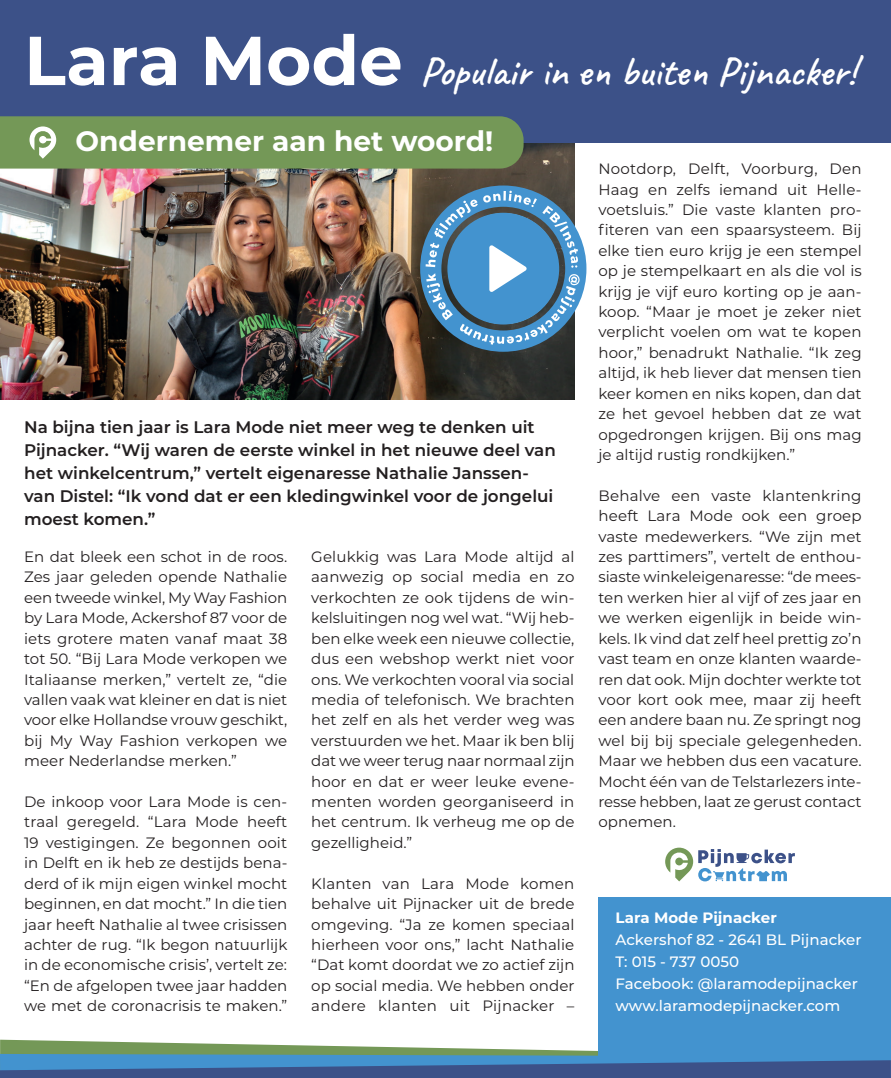
<style>
.page{position:relative;width:891px;height:1078px;background:#fff}
.page>*{position:absolute;margin:0;border:0;box-sizing:border-box;transform-origin:0 0}
.t1{font:600 41.2px "Caveat";color:#fff}
.t2{font:700 28px "Montserrat";color:#fff}
.t3{font:600 16.8px/23px "Montserrat";color:#231f20}
.t4{font:15px/20.4px "Montserrat";letter-spacing:.005em;color:#231f20;text-align:justify}
.t5{font:500 15px/22px "Montserrat";letter-spacing:.005em;color:#fff}
.t6{font:700 15px "Montserrat";letter-spacing:.005em;color:#fff}
.s1{font-family:"Montserrat";font-weight:700;font-size:69px}
</style>
<div class="page">
<img style="left:0;top:142px;width:574px;height:258px">
<div style="left:0;top:0;width:890px;height:142px;background:#3c5188"></div>
<div style="left:598px;top:896px;width:292px;height:181px;background:#4393cf"></div>
<svg style="left:665px;top:847px;width:27px;height:34px"></svg>
<svg style="left:698px;top:849px;width:96px;height:32px"></svg>
<div style="left:0;top:116px;width:523px;height:52px;background:#749857"></div>
<svg style="left:0;top:1039px;width:890px;height:38px"></svg>
<svg style="left:420px;top:185px;width:166px;height:166px;background:#5a8aad"></svg>
<h1 class="t1" style="left:24px;top:46px;width:832px"><span class="s1">Lara Mode</span> Populair in en buiten Pijnacker!</h1>
<h2 class="t2" style="left:75px;top:121px;width:419px">Ondernemer aan het woord!</h2>
<p class="t3" style="left:24px;top:415px;width:533px">Na bijna tien jaar is Lara Mode niet meer weg te denken uit Pijnacker. “Wij waren de eerste winkel in het nieuwe deel van het winkelcentrum,” vertelt eigenaresse Nathalie Janssen&shy;van Distel: “Ik vond dat er een kledingwinkel voor de jongelui moest komen.”</p>
<p class="t4" style="left:24px;top:546px;width:264px">En dat bleek een schot in de roos.<br>Zes jaar geleden opende Nathalie een tweede winkel, My Way Fashion by Lara Mode, Ackershof 87 voor de iets grotere maten vanaf maat 38 tot 50. “Bij Lara Mode verkopen we Italiaanse merken,” vertelt ze, “die vallen vaak wat kleiner en dat is niet voor elke Hollandse vrouw geschikt, bij My Way Fashion verkopen we meer Nederlandse merken.”</p>
<p class="t4" style="left:24px;top:790px;width:265px">De inkoop voor Lara Mode is cen&shy;traal geregeld. “Lara Mode heeft 19 vestigingen. Ze begonnen ooit in Delft en ik heb ze destijds bena&shy;derd of ik mijn eigen winkel mocht beginnen, en dat mocht.” In die tien jaar heeft Nathalie al twee crisissen achter de rug. “Ik begon natuurlijk in de economische crisis’, vertelt ze: “En de afgelopen twee jaar hadden we met de coronacrisis te maken.”</p>
<p class="t4" style="left:311px;top:546px;width:264px">Gelukkig was Lara Mode altijd al aanwezig op social media en zo verkochten ze ook tijdens de win&shy;kelsluitingen nog wel wat. “Wij heb&shy;ben elke week een nieuwe collectie, dus een webshop werkt niet voor ons. We verkochten vooral via social media of telefonisch. We brachten het zelf en als het verder weg was verstuurden we het. Maar ik ben blij dat we weer terug naar normaal zijn hoor en dat er weer leuke evene&shy;menten worden georganiseerd in het centrum. Ik verheug me op de gezelligheid.”</p>
<p class="t4" style="left:311px;top:872px;width:265px">Klanten van Lara Mode komen behalve uit Pijnacker uit de brede omgeving. “Ja ze komen speciaal hierheen voor ons,” lacht Nathalie “Dat komt doordat we zo actief zijn op social media. We hebben onder andere klanten uit Pijnacker –</p>
<p class="t4" style="left:598px;top:158px;width:265px">Nootdorp, Delft, Voorburg, Den Haag en zelfs iemand uit Helle&shy;voetsluis.” Die vaste klanten pro&shy;fiteren van een spaarsysteem. Bij elke tien euro krijg je een stempel op je stempelkaart en als die vol is krijg je vijf euro korting op je aan&shy;koop. “Maar je moet je zeker niet verplicht voelen om wat te kopen hoor,” benadrukt Nathalie. “Ik zeg altijd, ik heb liever dat mensen tien keer komen en niks kopen, dan dat ze het gevoel hebben dat ze wat opgedrongen krijgen. Bij ons mag je altijd rustig rondkijken.”</p>
<p class="t4" style="left:598px;top:484px;width:265px">Behalve een vaste klantenkring heeft Lara Mode ook een groep vaste medewerkers. “We zijn met zes parttimers”, vertelt de enthou&shy;siaste winkeleigenaresse: “de mees&shy;ten werken hier al vijf of zes jaar en we werken eigenlijk in beide win&shy;kels. Ik vind dat zelf heel prettig zo’n vast team en onze klanten waarde&shy;ren dat ook. Mijn dochter werkte tot voor kort ook mee, maar zij heeft een andere baan nu. Ze springt nog wel bij bij speciale gelegenheden.<br>Maar we hebben dus een vacature.<br>Mocht één van de Telstarlezers inte&shy;resse hebben, laat ze gerust contact opnemen.</p>
<p class="t6" style="left:615px;top:906px;width:163px">Lara Mode Pijnacker</p>
<p class="t5" style="left:615px;top:927px;width:247px">Ackershof 82 - 2641 BL Pijnacker<br>T: 015 - 737 0050<br>Facebook: @laramodepijnacker www.laramodepijnacker.com</p>
</div>
